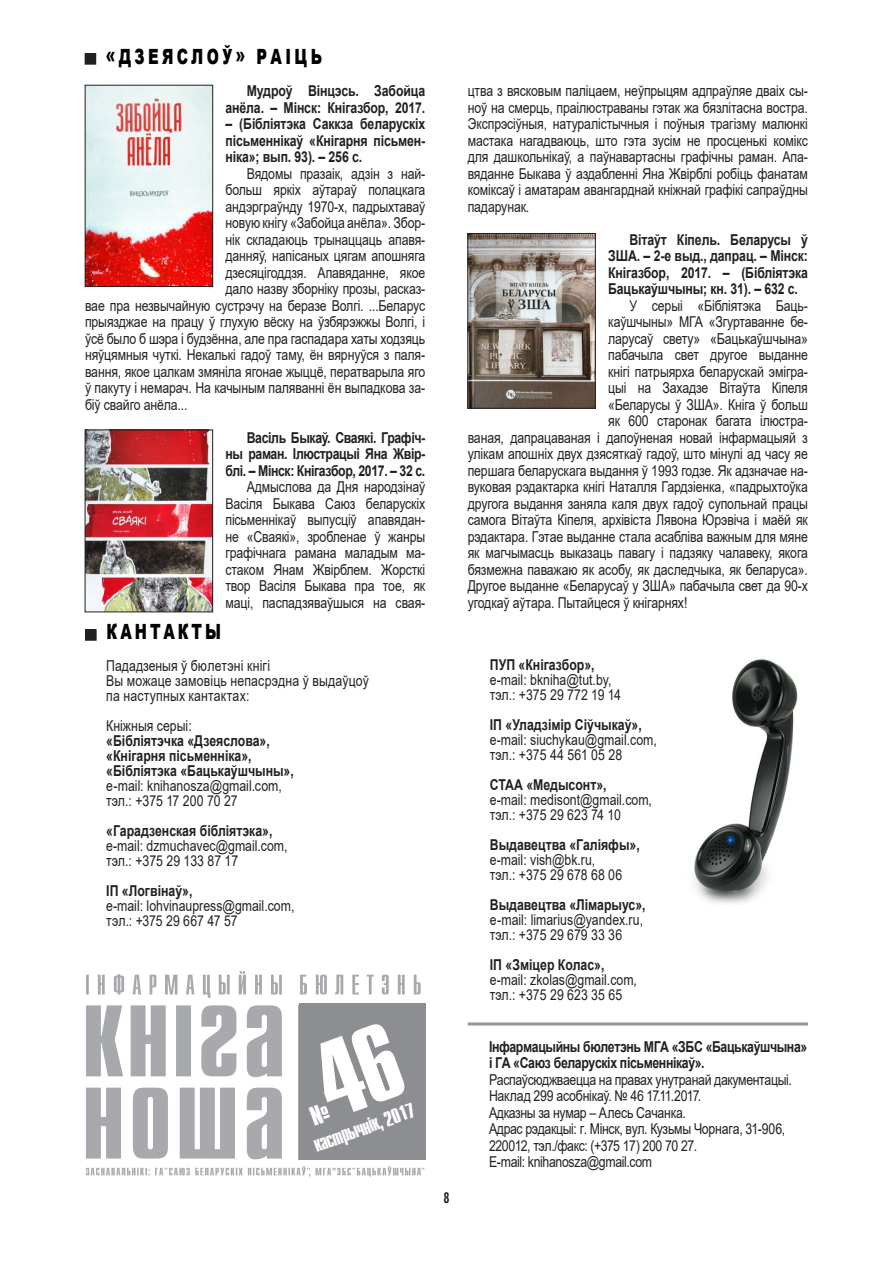
<style>
.page{position:relative;width:893px;height:1263px;background:#fff}
.page>*{position:absolute;margin:0;border:0;box-sizing:border-box;transform-origin:0 0}
.t1{font:700 21px "Compact C";color:#fff}
.t2{font:900 21px "Arial";letter-spacing:.225em;color:#000;scale:.7 1}
.t3{font:900 21px "Arial";letter-spacing:.2em;color:#000;scale:.7 1}
.t4{font:15px/16.5px "Arial";letter-spacing:-.01em;color:#231f20;scale:.82 1}
.t5{font:700 15px/16.5px "Arial";letter-spacing:-.01em;color:#231f20;text-align:justify;scale:.82 1}
.t6{font:15px/16.5px "Arial";letter-spacing:-.03em;color:#231f20;scale:.82 1}
.t7{font:15px/15px "Arial";letter-spacing:.015em;color:#231f20;scale:.82 1}
.t8{font:700 15px/16.5px "Arial";letter-spacing:-.03em;color:#231f20;scale:.82 1}
.t9{font:700 15px "Helios Cond";color:#231f20;scale:.82 1}
</style>
<div class="page">
<hr style="left:468px;top:1022px;width:340px;height:3px;background:#939598">
<img style="left:694px;top:659px;width:104px;height:245px">
<div style="left:86px;top:630px;width:10px;height:10px;background:#231f20"></div>
<div style="left:85px;top:629px;width:12px;height:12px;border:2px solid #231f20"></div>
<svg style="left:86px;top:1005px;width:196px;height:154px"></svg>
<svg style="left:86px;top:971px;width:335px;height:27px"></svg>
<svg style="left:86px;top:1166px;width:338px;height:11px"></svg>
<div style="left:299px;top:1003px;width:126px;height:157px;background:#8c8e91"></div>
<div style="left:85px;top:54px;width:10px;height:10px;background:#231f20"></div>
<div style="left:85px;top:53px;width:11px;height:12px;border:2px solid #231f20"></div>
<img style="left:87px;top:432px;width:124px;height:178px">
<div style="left:85px;top:430px;width:128px;height:182px;border:1px solid #231f20"></div>
<img style="left:87px;top:87px;width:124px;height:198px">
<div style="left:85px;top:85px;width:128px;height:202px;border:1px solid #231f20"></div>
<img style="left:470px;top:235px;width:123px;height:171px">
<div style="left:468px;top:233px;width:127px;height:175px;border:1px solid #231f20"></div>
<h1 class="t2" style="left:106px;top:41px;width:310px">«ДЗЕЯСЛОЎ» РАІЦЬ</h1>
<p class="t5" style="left:226px;top:83px;width:245px;text-align:right">Мудроў Вінцэсь. Забойца анёла. – Мінск: Кнігазбор, 2017.</p>
<p class="t5" style="left:226px;top:116px;width:245px">– (Бібліятэка Саккза беларускіх пісьменнікаў «Кнігарня пісьмен&shy;ніка»; вып. 93). – 256 с.</p>
<p class="t4" style="left:247px;top:165px;width:218px">Вядомы празаік, адзін з най-</p>
<p class="t4" style="left:226px;top:181px;width:245px">больш яркіх аўтараў полацкага</p>
<p class="t4" style="left:226px;top:198px;width:245px">андэрграўнду 1970-х, падрыхтаваў</p>
<p class="t4" style="left:226px;top:214px;width:245px">новую кнігу «Забойца анёла». Збор-</p>
<p class="t4" style="left:226px;top:231px;width:245px">нік складаюць трынаццаць апавя-</p>
<p class="t4" style="left:226px;top:247px;width:245px">данняў, напісаных цягам апошняга</p>
<p class="t4" style="left:226px;top:264px;width:245px">дзесяцігоддзя. Апавяданне, якое</p>
<p class="t4" style="left:226px;top:280px;width:245px">дало назву зборніку прозы, расказ-</p>
<p class="t4" style="left:85px;top:297px;width:416px">вае пра незвычайную сустрэчу на беразе Волгі. ...Беларус</p>
<p class="t4" style="left:85px;top:313px;width:416px">прыязджае на працу ў глухую вёску на ўзбярэжжы Волгі, і</p>
<p class="t4" style="left:85px;top:330px;width:416px">ўсё было б шэра і будзённа, але пра гаспадара хаты ходзяць</p>
<p class="t4" style="left:85px;top:346px;width:416px">няўцямныя чуткі. Некалькі гадоў таму, ён вярнуўся з паля-</p>
<p class="t4" style="left:85px;top:363px;width:416px">вання, якое цалкам змяніла ягонае жыццё, ператварыла яго</p>
<p class="t4" style="left:85px;top:379px;width:416px">ў пакуту і немарач. На качыным паляванні ён выпадкова за-</p>
<p class="t4" style="left:85px;top:396px;width:127px">біў свайго анёла...</p>
<p class="t5" style="left:225px;top:429px;width:245px;text-indent:21px">Васіль Быкаў. Сваякі. Графіч&shy;ны раман. Ілюстрацыі Яна Жвір&shy;блі. – Мінск: Кнігазбор, 2017. – 32 с.</p>
<p class="t4" style="left:225px;top:478px;width:245px;text-align:justify;text-indent:21px">Адмыслова да Дня народзінаў Васіля Быкава Саюз беларускіх пісьменнікаў выпусціў апавядан&shy;не «Сваякі», зробленае ў жанры графічнага рамана маладым ма&shy;стаком Янам Жвірблем. Жорсткі твор Васіля Быкава пра тое, як маці, паспадзяваўшыся на свая-</p>
<h1 class="t3" style="left:107px;top:617px;width:165px">КАНТАКТЫ</h1>
<p class="t7" style="left:106px;top:658px;width:322px">Пададзеныя ў бюлетэні кнігі<br>Вы можаце замовіць непасрэдна ў выдаўцоў па наступных кантактах:</p>
<p class="t4" style="left:106px;top:717px;width:106px">Кніжныя серыі:</p>
<p class="t5" style="left:106px;top:733px;width:230px;line-height:15px;text-align:left">«Бібліятэчка «Дзеяслова», «Кнігарня пісьменніка», «Бібліятэка «Бацькаўшчыны»,</p>
<p class="t4" style="left:106px;top:778px;width:216px;line-height:15px">e-mail: knihanosza@gmail.com, тэл.: +375 17 200 70 27</p>
<p class="t5" style="left:106px;top:823px;width:204px">«Гарадзенская бібліятэка»,</p>
<p class="t4" style="left:106px;top:838px;width:223px;line-height:15px">e-mail: dzmuchavec@gmail.com, тэл.: +375 29 133 87 17</p>
<p class="t5" style="left:106px;top:883px;width:107px">ІП «Логвінаў»,</p>
<p class="t4" style="left:106px;top:898px;width:231px;line-height:15px">e-mail: lohvinaupress@gmail.com, тэл.: +375 29 667 47 57</p>
<h1 class="t1" style="left:311px;top:1135px;width:108px;rotate:-20deg">кастрычнік, 2017</h1>
<p class="t9" style="left:443px;top:1189px;width:9px">8</p>
<p class="t4" style="left:468px;top:82px;width:416px;text-align:justify">цтва з вясковым паліцаем, неўпрыцям адпраўляе дваіх сы&shy;ноў на смерць, праілюстраваны гэтак жа бязлітасна востра.<br>Экспрэсіўныя, натуралістычныя і поўныя трагізму малюнкі мастака нагадваюць, што гэта зусім не просценькі комікс для дашкольнікаў, а паўнавартасны графічны раман. Апа&shy;вяданне Быкава ў аздабленні Яна Жвірблі робіць фанатам коміксаў і аматарам авангарднай кніжнай графікі сапраўдны падарунак.</p>
<p class="t5" style="left:608px;top:231px;width:245px;text-indent:21px">Вітаўт Кіпель. Беларусы ў ЗША. – 2-е выд., дапрац. – Мінск:<br>Кнігазбор, 2017. – (Бібліятэка Бацькаўшчыны; кн. 31). – 632 с.</p>
<p class="t4" style="left:629px;top:297px;width:218px">У серыі «Бібліятэка Баць-</p>
<p class="t4" style="left:608px;top:313px;width:245px">каўшчыны» МГА «Згуртаванне бе-</p>
<p class="t4" style="left:608px;top:330px;width:245px">ларусаў свету» «Бацькаўшчына»</p>
<p class="t4" style="left:608px;top:346px;width:245px">пабачыла свет другое выданне</p>
<p class="t4" style="left:608px;top:363px;width:245px">кнігі патрыярха беларускай эмігра-</p>
<p class="t4" style="left:608px;top:379px;width:245px">цыі на Захадзе Вітаўта Кіпеля</p>
<p class="t4" style="left:608px;top:396px;width:245px">«Беларусы ў ЗША». Кніга ў больш</p>
<p class="t4" style="left:608px;top:412px;width:245px">як 600 старонак багата ілюстра-</p>
<p class="t4" style="left:468px;top:429px;width:416px">ваная, дапрацаваная і дапоўненая новай інфармацыяй з</p>
<p class="t4" style="left:468px;top:445px;width:416px">улікам апошніх двух дзясяткаў гадоў, што мінулі ад часу яе</p>
<p class="t4" style="left:468px;top:462px;width:416px">першага беларускага выдання ў 1993 годзе. Як адзначае на-</p>
<p class="t4" style="left:468px;top:478px;width:416px">вуковая рэдактарка кнігі Наталля Гардзіенка, «падрыхтоўка</p>
<p class="t4" style="left:468px;top:495px;width:416px">другога выдання заняла каля двух гадоў супольнай працы</p>
<p class="t4" style="left:468px;top:511px;width:416px">самога Вітаўта Кіпеля, архівіста Лявона Юрэвіча і маёй як</p>
<p class="t4" style="left:468px;top:528px;width:416px">рэдактара. Гэтае выданне стала асабліва важным для мяне</p>
<p class="t4" style="left:468px;top:544px;width:416px">як магчымасць выказаць павагу і падзяку чалавеку, якога</p>
<p class="t4" style="left:468px;top:561px;width:416px">бязмежна паважаю як асобу, як даследчыка, як беларуса».</p>
<p class="t4" style="left:468px;top:577px;width:416px">Другое выданне «Беларусаў у ЗША» пабачыла свет да 90-х</p>
<p class="t4" style="left:468px;top:594px;width:269px">угодкаў аўтара. Пытайцеся ў кнігарнях!</p>
<p class="t5" style="left:490px;top:656px;width:129px">ПУП «Кнігазбор»,</p>
<p class="t4" style="left:490px;top:672px;width:162px;line-height:15px">e-mail: bkniha@tut.by, тэл.: +375 29 772 19 14</p>
<p class="t5" style="left:490px;top:716px;width:187px">ІП «Уладзімір Сіўчыкаў»,</p>
<p class="t4" style="left:490px;top:732px;width:205px;line-height:15px">e-mail: siuchykau@gmail.com, тэл.: +375 44 561 05 28</p>
<p class="t5" style="left:490px;top:776px;width:144px">СТАА «Медысонт»,</p>
<p class="t4" style="left:490px;top:792px;width:199px;line-height:15px">e-mail: medisont@gmail.com, тэл.: +375 29 623 74 10</p>
<p class="t5" style="left:490px;top:836px;width:184px">Выдавецтва «Галіяфы»,</p>
<p class="t4" style="left:490px;top:852px;width:163px;line-height:15px">e-mail: vish@bk.ru, тэл.: +375 29 678 68 06</p>
<p class="t5" style="left:490px;top:896px;width:192px">Выдавецтва «Лімарыус»,</p>
<p class="t4" style="left:490px;top:912px;width:188px;line-height:15px">e-mail: limarius@yandex.ru, тэл.: +375 29 679 33 36</p>
<p class="t5" style="left:490px;top:956px;width:141px">ІП «Зміцер Колас»,</p>
<p class="t4" style="left:490px;top:972px;width:181px;line-height:15px">e-mail: zkolas@gmail.com, тэл.: +375 29 623 35 65</p>
<p class="t8" style="left:489px;top:1038px;width:390px">Інфармацыйны бюлетэнь МГА «ЗБС «Бацькаўшчына» і ГА «Саюз беларускіх пісьменнікаў».</p>
<p class="t6" style="left:489px;top:1071px;width:371px">Распаўсюджваецца на правах унутранай дакументацыі.<br>Наклад 299 асобнікаў. № 46 17.11.2017.<br>Адказны за нумар – Алесь Сачанка.<br>Адрас рэдакцыі: г. Мінск, вул. Кузьмы Чорнага, 31-906, 220012, тэл./факс: (+375 17) 200 70 27.<br>E-mail: knihanosza@gmail.com</p>
</div>
